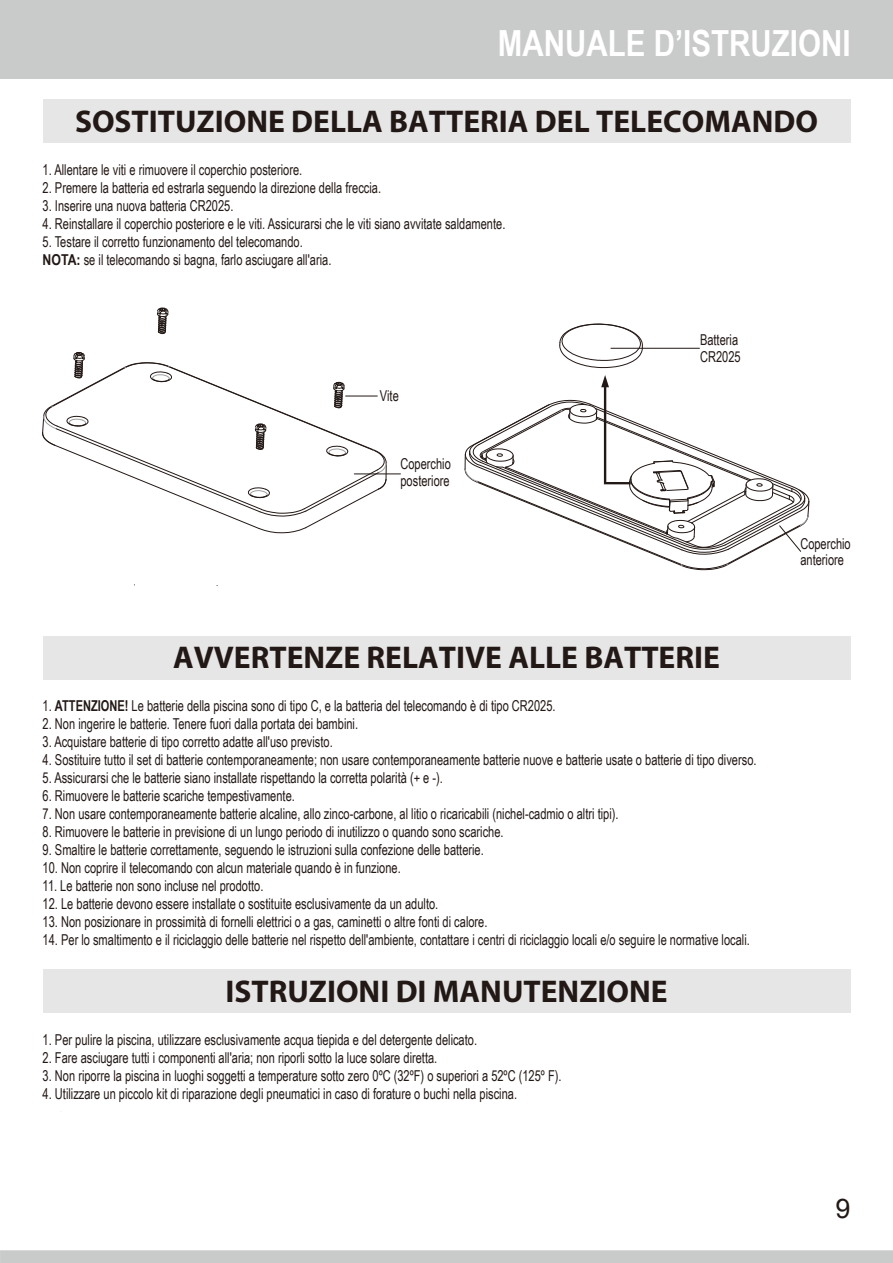
<style>
.page{position:relative;width:893px;height:1263px;background:#fff}
.page>*{position:absolute;margin:0;border:0;box-sizing:border-box;transform-origin:0 0}
.t1{font:700 36px "Arial Narrow";color:#fff}
.t2{font:700 31.5px "Myriad";color:#221815}
.t3{font:27px "Arial";color:#221815}
.t4{font:15px/16.5px "Arial Narrow";color:#221815;scale:.9 1}
.s1{font-weight:700}
</style>
<div class="page">
<div style="left:0;top:0;width:893px;height:78px;background:#c9caca"></div>
<div style="left:43px;top:100px;width:807px;height:43px;background:#e6e6e6"></div>
<div style="left:43px;top:636px;width:807px;height:43px;background:#e6e6e6"></div>
<div style="left:43px;top:970px;width:807px;height:43px;background:#e6e6e6"></div>
<svg style="left:157px;top:308px;width:12px;height:26px"></svg>
<svg style="left:42px;top:352px;width:345px;height:181px"></svg>
<hr style="left:354px;top:474px;width:46px;height:1px;background:#221815">
<hr style="left:346px;top:396px;width:31px;height:1px;background:#221815">
<svg style="left:559px;top:324px;width:84px;height:44px"></svg>
<hr style="left:611px;top:348px;width:88px;height:1px;background:#221815">
<svg style="left:465px;top:375px;width:344px;height:195px"></svg>
<svg style="left:0;top:1250px;width:893px;height:13px;background:#cacbcb"></svg>
<h1 class="t1" style="left:498px;top:23px;width:354px">MANUALE D’ISTRUZIONI</h1>
<h2 class="t2" style="left:75px;top:103px;width:745px">SOSTITUZIONE DELLA BATTERIA DEL TELECOMANDO</h2>
<p class="t4" style="left:43px;top:163px;width:290px">1. Allentare le viti e rimuovere il coperchio posteriore.</p>
<p class="t4" style="left:43px;top:181px;width:378px">2. Premere la batteria ed estrarla seguendo la direzione della freccia.</p>
<p class="t4" style="left:43px;top:199px;width:213px">3. Inserire una nuova batteria CR2025.</p>
<p class="t4" style="left:43px;top:217px;width:516px">4. Reinstallare il coperchio posteriore e le viti. Assicurarsi che le viti siano avvitate saldamente.</p>
<p class="t4" style="left:43px;top:234px;width:322px;line-height:18px">5. Testare il corretto funzionamento del telecomando.<br><span class="s1">NOTA:</span> se il telecomando si bagna, farlo asciugare all'aria.</p>
<p class="t4" style="left:380px;top:389px;width:22px">Vite</p>
<p class="t4" style="left:400px;top:457px;width:58px">Coperchio posteriore</p>
<p class="t4" style="left:700px;top:333px;width:47px">Batteria<br>CR2025</p>
<h2 class="t2" style="left:173px;top:639px;width:548px">AVVERTENZE RELATIVE ALLE BATTERIE</h2>
<p class="t4" style="left:43px;top:699px;width:571px">1. <span class="s1">ATTENZIONE!</span> Le batterie della piscina sono di tipo C, e la batteria del telecomando è di tipo CR2025.</p>
<p class="t4" style="left:43px;top:717px;width:352px">2. Non ingerire le batterie. Tenere fuori dalla portata dei bambini.</p>
<p class="t4" style="left:43px;top:735px;width:324px">3. Acquistare batterie di tipo corretto adatte all'uso previsto.</p>
<p class="t4" style="left:43px;top:753px;width:795px">4. Sostituire tutto il set di batterie contemporaneamente; non usare contemporaneamente batterie nuove e batterie usate o batterie di tipo diverso.</p>
<p class="t4" style="left:43px;top:771px;width:446px">5. Assicurarsi che le batterie siano installate rispettando la corretta polarità (+ e -).</p>
<p class="t4" style="left:43px;top:789px;width:282px">6. Rimuovere le batterie scariche tempestivamente.</p>
<p class="t4" style="left:43px;top:807px;width:641px">7. Non usare contemporaneamente batterie alcaline, allo zinco-carbone, al litio o ricaricabili (nichel-cadmio o altri tipi).</p>
<p class="t4" style="left:43px;top:825px;width:514px">8. Rimuovere le batterie in previsione di un lungo periodo di inutilizzo o quando sono scariche.</p>
<p class="t4" style="left:43px;top:843px;width:492px">9. Smaltire le batterie correttamente, seguendo le istruzioni sulla confezione delle batterie.</p>
<p class="t4" style="left:43px;top:861px;width:399px">10. Non coprire il telecomando con alcun materiale quando è in funzione.</p>
<p class="t4" style="left:43px;top:879px;width:247px">11. Le batterie non sono incluse nel prodotto.</p>
<p class="t4" style="left:43px;top:897px;width:441px">12. Le batterie devono essere installate o sostituite esclusivamente da un adulto.</p>
<p class="t4" style="left:43px;top:915px;width:496px">13. Non posizionare in prossimità di fornelli elettrici o a gas, caminetti o altre fonti di calore.</p>
<p class="t4" style="left:43px;top:933px;width:787px">14. Per lo smaltimento e il riciclaggio delle batterie nel rispetto dell'ambiente, contattare i centri di riciclaggio locali e/o seguire le normative locali.</p>
<h2 class="t2" style="left:225px;top:973px;width:444px">ISTRUZIONI DI MANUTENZIONE</h2>
<p class="t4" style="left:43px;top:1033px;width:484px">1. Per pulire la piscina, utilizzare esclusivamente acqua tiepida e del detergente delicato.</p>
<p class="t4" style="left:43px;top:1051px;width:440px">2. Fare asciugare tutti i componenti all'aria; non riporli sotto la luce solare diretta.</p>
<p class="t4" style="left:43px;top:1069px;width:578px">3. Non riporre la piscina in luoghi soggetti a temperature sotto zero 0ºC (32ºF) o superiori a 52ºC (125º F).</p>
<p class="t4" style="left:43px;top:1087px;width:529px">4. Utilizzare un piccolo kit di riparazione degli pneumatici in caso di forature o buchi nella piscina.</p>
<p class="t4" style="left:800px;top:537px;width:58px">Coperchio anteriore</p>
<h3 class="t3" style="left:835px;top:1192px;width:17px">9</h3>
</div>
